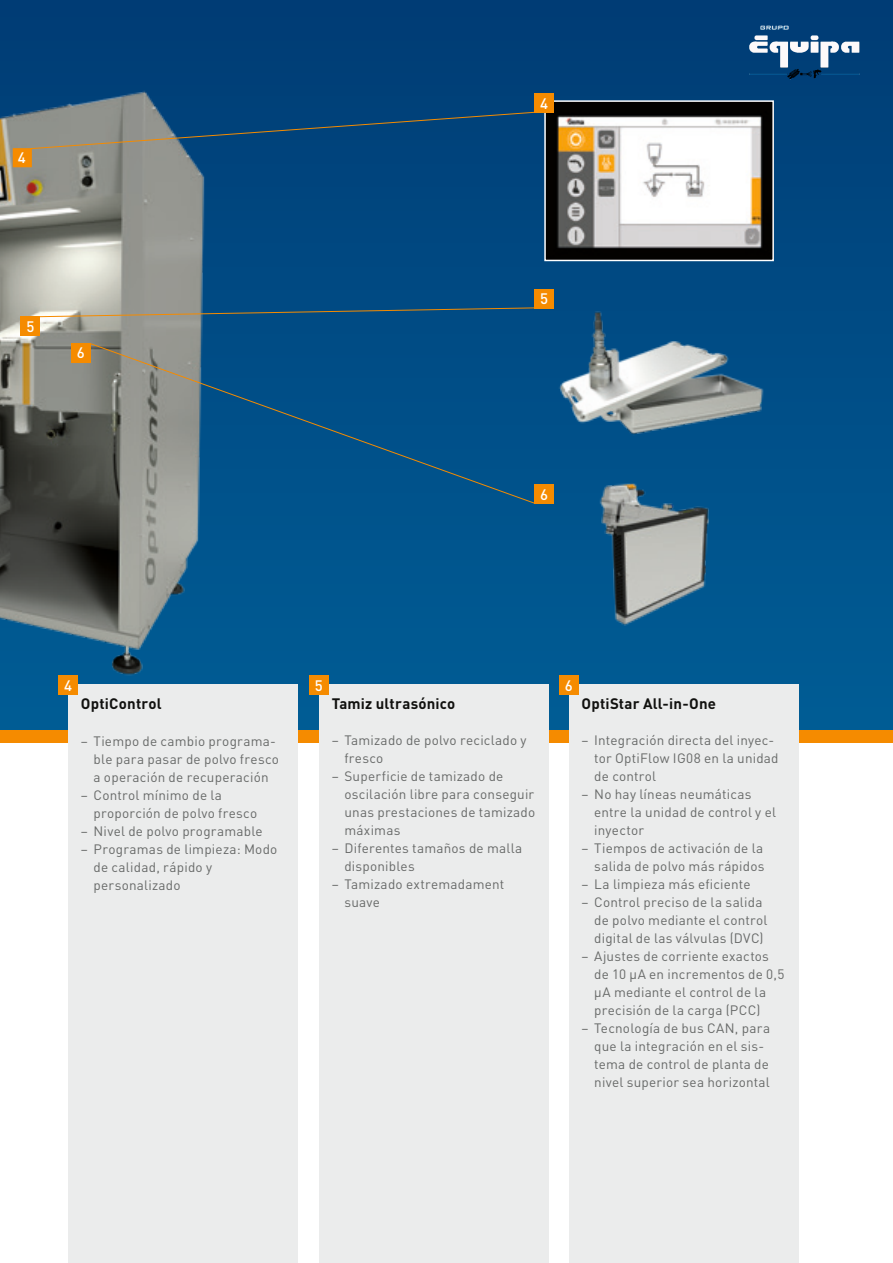
<style>
.page{position:relative;width:893px;height:1263px;background:#fff}
.page>*{position:absolute;margin:0;border:0;box-sizing:border-box;transform-origin:0 0}
.Box_Untertitel_Schwa{font:700 15px "DIN Pro";letter-spacing:.015em;color:#11110f}
.Untertitel_Orange_Me{font:500 15px "DIN Pro";color:#fff}
.t1{font:13.5px/18px "DIN Pro";letter-spacing:.015em;color:#676968}
</style>
<div class="page">
<div style="left:0;top:0;width:893px;height:737px;background:linear-gradient(to bottom,#003c75,#035f97)"></div>
<div style="left:0;top:730px;width:893px;height:13px;background:#f58b00"></div>
<img style="left:0;top:87px;width:264px;height:589px">
<img style="left:579px;top:479px;width:148px;height:147px">
<img style="left:547px;top:103px;width:224px;height:155px">
<div style="left:544px;top:100px;width:230px;height:161px;border:2px solid #fff"></div>
<img style="left:556px;top:310px;width:209px;height:128px">
<div style="left:319px;top:685px;width:230px;height:578px;background:#ebecec"></div>
<div style="left:68px;top:685px;width:230px;height:578px;background:#ebecec"></div>
<div style="left:58px;top:676px;width:20px;height:19px;background:#f58b00"></div>
<div style="left:309px;top:676px;width:19px;height:19px;background:#f58b00"></div>
<div style="left:569px;top:685px;width:229px;height:578px;background:#ebecec"></div>
<div style="left:559px;top:676px;width:19px;height:19px;background:#f58b00"></div>
<div style="left:21px;top:316px;width:19px;height:19px;background:#f58b00"></div>
<svg style="left:30px;top:111px;width:506px;height:38px;background:#2d597c"></svg>
<svg style="left:38px;top:307px;width:498px;height:10px;background:#4c6f81"></svg>
<div style="left:535px;top:94px;width:19px;height:19px;background:#f58b00"></div>
<div style="left:535px;top:289px;width:19px;height:19px;background:#f58b00"></div>
<div style="left:71px;top:343px;width:19px;height:19px;background:#f58b00"></div>
<div style="left:13px;top:148px;width:19px;height:19px;background:#f58b00"></div>
<div style="left:535px;top:485px;width:19px;height:19px;background:#f58b00"></div>
<svg style="left:89px;top:343px;width:448px;height:162px;background:#235d85"></svg>
<img style="left:726px;top:12px;width:156px;height:78px">
<p class="Untertitel_Orange_Me" style="left:18px;top:146px;width:9px">4</p>
<p class="Untertitel_Orange_Me" style="left:26px;top:314px;width:9px">5</p>
<p class="Untertitel_Orange_Me" style="left:77px;top:341px;width:9px">6</p>
<p class="Untertitel_Orange_Me" style="left:540px;top:91px;width:9px">4</p>
<p class="Untertitel_Orange_Me" style="left:540px;top:287px;width:9px">5</p>
<p class="Untertitel_Orange_Me" style="left:540px;top:482px;width:9px">6</p>
<p class="Untertitel_Orange_Me" style="left:64px;top:673px;width:9px">4</p>
<p class="Untertitel_Orange_Me" style="left:315px;top:673px;width:9px">5</p>
<p class="Box_Untertitel_Schwa" style="left:81px;top:691px;width:82px">OptiControl</p>
<p class="t1" style="left:94px;top:731px;width:187px;text-indent:-13px">– Tiempo de cambio programa&shy;ble para pasar de polvo fresco a operación de recuperación</p>
<p class="t1" style="left:94px;top:785px;width:165px;text-indent:-13px">– Control mínimo de la proporción de polvo fresco</p>
<p class="t1" style="left:81px;top:821px;width:183px">– Nivel de polvo programable</p>
<p class="t1" style="left:94px;top:839px;width:185px;text-indent:-13px">– Programas de limpieza: Modo de calidad, rápido y personalizado</p>
<p class="Box_Untertitel_Schwa" style="left:332px;top:691px;width:125px">Tamiz ultrasónico</p>
<p class="t1" style="left:344px;top:730px;width:184px;text-indent:-13px">– Tamizado de polvo reciclado y fresco</p>
<p class="t1" style="left:344px;top:766px;width:192px;text-indent:-13px">– Superficie de tamizado de oscilación libre para conseguir unas prestaciones de tamizado máximas</p>
<p class="t1" style="left:344px;top:838px;width:179px;text-indent:-13px">– Diferentes tamaños de malla disponibles</p>
<p class="t1" style="left:344px;top:874px;width:161px;text-indent:-13px">– Tamizado extremadament suave</p>
<p class="Untertitel_Orange_Me" style="left:565px;top:673px;width:9px">6</p>
<p class="Box_Untertitel_Schwa" style="left:581px;top:691px;width:136px">OptiStar All-in-One</p>
<p class="t1" style="left:594px;top:730px;width:186px;text-indent:-13px">– Integración directa del inyec&shy;tor OptiFlow IG08 en la unidad de control</p>
<p class="t1" style="left:594px;top:784px;width:183px;text-indent:-13px">– No hay líneas neumáticas entre la unidad de control y el inyector</p>
<p class="t1" style="left:581px;top:838px;width:184px;text-align:right">– Tiempos de activación de la salida de polvo más rápidos</p>
<p class="t1" style="left:581px;top:874px;width:171px">– La limpieza más eficiente</p>
<p class="t1" style="left:594px;top:892px;width:175px;text-indent:-13px">– Control preciso de la salida de polvo mediante el control digital de las válvulas (DVC)</p>
<p class="t1" style="left:594px;top:946px;width:192px;text-indent:-13px">– Ajustes de corriente exactos de 10 μA en incrementos de 0,5 μA mediante el control de la precisión de la carga (PCC)</p>
<p class="t1" style="left:594px;top:1018px;width:177px;text-indent:-13px">– Tecnología de bus CAN, para que la integración en el sis&shy;tema de control de planta de nivel superior sea horizontal</p>
</div>
